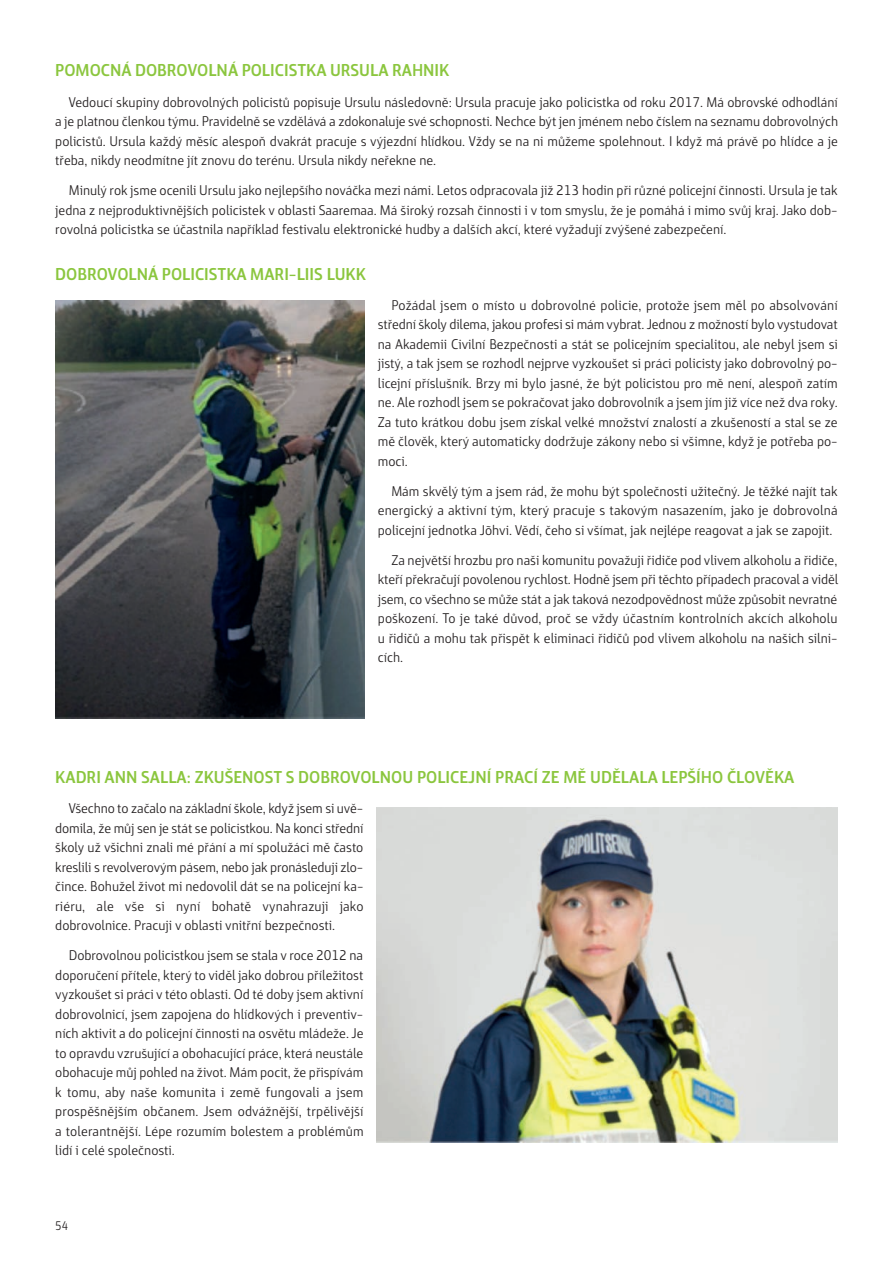
<style>
.page{position:relative;width:893px;height:1263px;background:#fff}
.page>*{position:absolute;margin:0;border:0;box-sizing:border-box;transform-origin:0 0}
.t1{font:700 16.5px "Yalta Sans Pro";color:#8bc63e}
.t2{font:13.5px/19.5px "Yalta Sans Pro";color:#231f20;text-align:justify}
.t3{font:12px "Yalta Sans Pro";color:#231f20;scale:.94 1}
</style>
<div class="page">
<img style="left:55px;top:300px;width:309px;height:418px">
<img style="left:377px;top:807px;width:461px;height:336px">
<p class="t1" style="left:55px;top:64px;width:396px">POMOCNÁ DOBROVOLNÁ POLICISTKA URSULA RAHNIK</p>
<p class="t2" style="left:55px;top:93px;width:784px;text-indent:13px">Vedoucí skupiny dobrovolných policistů popisuje Ursulu následovně: Ursula pracuje jako policistka od roku 2017. Má obrovské odhodlání a je platnou členkou týmu. Pravidelně se vzdělává a zdokonaluje své schopnosti. Nechce být jen jménem nebo číslem na seznamu dobrovolných policistů. Ursula každý měsíc alespoň dvakrát pracuje s výjezdní hlídkou. Vždy se na ni můžeme spolehnout. I když má právě po hlídce a je třeba, nikdy neodmítne jít znovu do terénu. Ursula nikdy neřekne ne.</p>
<p class="t2" style="left:55px;top:182px;width:784px;text-indent:14px">Minulý rok jsme ocenili Ursulu jako nejlepšího nováčka mezi námi. Letos odpracovala již 213 hodin při různé policejní činnosti. Ursula je tak jedna z nejproduktivnějších policistek v oblasti Saaremaa. Má široký rozsah činnosti i v tom smyslu, že je pomáhá i mimo svůj kraj. Jako dob&shy;rovolná policistka se účastnila například festivalu elektronické hudby a dalších akcí, které vyžadují zvýšené zabezpečení.</p>
<p class="t1" style="left:55px;top:268px;width:312px">DOBROVOLNÁ POLICISTKA MARI-LIIS LUKK</p>
<p class="t2" style="left:378px;top:296px;width:461px;text-indent:14px">Požádal jsem o místo u dobrovolné policie, protože jsem měl po absolvování střední školy dilema, jakou profesi si mám vybrat. Jednou z možností bylo vystudovat na Akademii Civilní Bezpečnosti a stát se policejním specialitou, ale nebyl jsem si jistý, a tak jsem se rozhodl nejprve vyzkoušet si práci policisty jako dobrovolný po&shy;licejní příslušník. Brzy mi bylo jasné, že být policistou pro mě není, alespoň zatím ne. Ale rozhodl jsem se pokračovat jako dobrovolník a jsem jím již více než dva roky.<br>Za tuto krátkou dobu jsem získal velké množství znalostí a zkušeností a stal se ze mě člověk, který automaticky dodržuje zákony nebo si všimne, když je potřeba po&shy;moci.</p>
<p class="t2" style="left:378px;top:483px;width:461px;text-indent:14px">Mám skvělý tým a jsem rád, že mohu být společnosti užitečný. Je těžké najít tak energický a aktivní tým, který pracuje s takovým nasazením, jako je dobrovolná policejní jednotka Jõhvi. Vědí, čeho si všímat, jak nejlépe reagovat a jak se zapojit.</p>
<p class="t2" style="left:378px;top:552px;width:462px;text-indent:14px">Za největší hrozbu pro naši komunitu považuji řidiče pod vlivem alkoholu a řidiče, kteří překračují povolenou rychlost. Hodně jsem při těchto případech pracoval a viděl jsem, co všechno se může stát a jak taková nezodpovědnost může způsobit nevratné poškození. To je také důvod, proč se vždy účastním kontrolních akcích alkoholu u řidičů a mohu tak přispět k eliminaci řidičů pod vlivem alkoholu na našich silni&shy;cích.</p>
<p class="t1" style="left:55px;top:771px;width:741px">KADRI ANN SALLA: ZKUŠENOST S DOBROVOLNOU POLICEJNÍ PRACÍ ZE MĚ UDĚLALA LEPŠÍHO ČLOVĚKA</p>
<p class="t2" style="left:55px;top:800px;width:310px;text-indent:13px">Všechno to začalo na základní škole, když jsem si uvě&shy;domila, že můj sen je stát se policistkou. Na konci střední školy už všichni znali mé přání a mí spolužáci mě často kreslili s revolverovým pásem, nebo jak pronásleduji zlo&shy;čince. Bohužel život mi nedovolil dát se na policejní ka&shy;riéru, ale vše si nyní bohatě vynahrazuji jako dobrovolnice. Pracuji v oblasti vnitřní bezpečnosti.</p>
<p class="t2" style="left:55px;top:947px;width:310px;text-indent:14px">Dobrovolnou policistkou jsem se stala v roce 2012 na doporučení přítele, který to viděl jako dobrou příležitost vyzkoušet si práci v této oblasti. Od té doby jsem aktivní dobrovolnicí, jsem zapojena do hlídkových i preventiv&shy;ních aktivit a do policejní činnosti na osvětu mládeže. Je to opravdu vzrušující a obohacující práce, která neustále obohacuje můj pohled na život. Mám pocit, že přispívám k tomu, aby naše komunita i země fungovali a jsem prospěšnějším občanem. Jsem odvážnější, trpělivější a tolerantnější. Lépe rozumím bolestem a problémům lidí i celé společnosti.</p>
<p class="t3" style="left:55px;top:1221px;width:15px">54</p>
</div>
